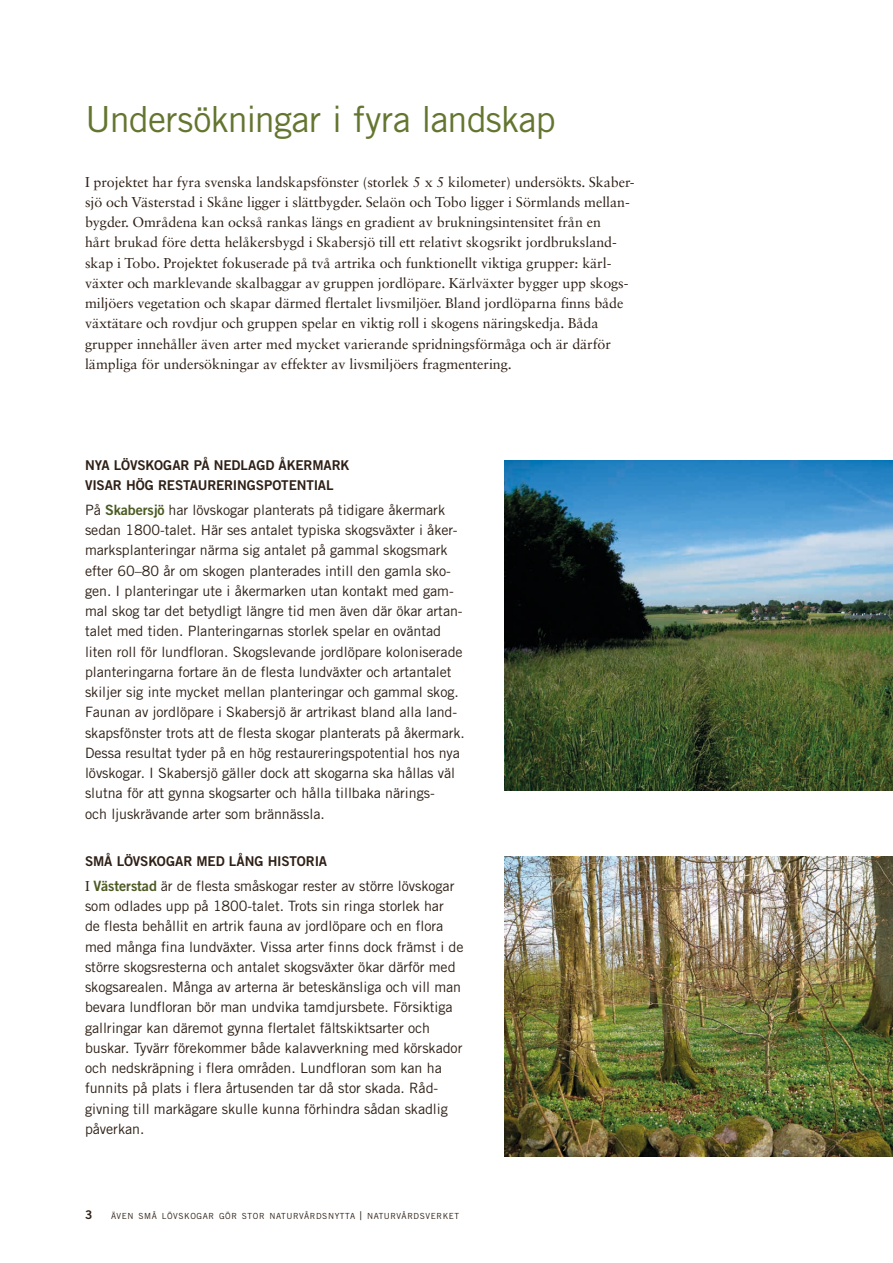
<style>
.page{position:relative;width:893px;height:1263px;background:#fff}
.page>*{position:absolute;margin:0;border:0;box-sizing:border-box;transform-origin:0 0}
.t1{font:36px "Trade Gothic LT Std";letter-spacing:-.02em;color:#63752f}
.t2{font:14.25px/20.2px "Trade Gothic LT Std";letter-spacing:-.005em;color:#2e2016}
.t3{font:14.25px/20.2px "Sabon LT Std";letter-spacing:-.005em;color:#2e2016}
.t4{font:13.5px/20.2px "Trade Gothic LT Std Bd 2";letter-spacing:-.01em;color:#2e2016}
.t5{font:12px "Trade Gothic LT Std Bd 2";color:#2e2016}
.t6{font:8.4px "Trade Gothic LT Std";letter-spacing:.07em;color:#2e2016}
.s1{font-family:"Trade Gothic LT Std Bd 2";color:#4c5a22}
.s2{font-family:"Sabon LT Std"}
.s3{font-size:12px}
</style>
<div class="page">
<img style="left:504px;top:460px;width:389px;height:331px">
<img style="left:504px;top:857px;width:389px;height:300px">
<h1 class="t1" style="left:85px;top:98px;width:472px">Undersökningar i fyra landskap</h1>
<p class="t3" style="left:85px;top:171px;width:551px">I projektet har fyra svenska landskapsfönster (storlek 5 x 5 kilometer) undersökts. Skaber&shy;sjö och Västerstad i Skåne ligger i slättbygder. Selaön och Tobo ligger i Sörmlands mellan&shy;bygder. Områdena kan också rankas längs en gradient av brukningsintensitet från en<br>hårt brukad före detta helåkersbygd i Skabersjö till ett relativt skogsrikt jordbruksland&shy;skap i Tobo. Projektet fokuserade på två artrika och funktionellt viktiga grupper: kärl&shy;växter och marklevande skalbaggar av gruppen jordlöpare. Kärlväxter bygger upp skogs&shy;miljöers vegetation och skapar därmed flertalet livsmiljöer. Bland jordlöparna finns både växtätare och rovdjur och gruppen spelar en viktig roll i skogens näringskedja. Båda grupper innehåller även arter med mycket varierande spridningsförmåga och är därför lämpliga för undersökningar av effekter av livsmiljöers fragmentering.</p>
<p class="t4" style="left:85px;top:455px;width:266px">NYA LÖVSKOGAR PÅ NEDLAGD ÅKERMARK<br>VISAR HÖG RESTAURERINGSPOTENTIAL</p>
<p class="t2" style="left:85px;top:500px;width:381px">På <span class="s1">Skabersjö</span> har lövskogar planterats på tidigare åkermark sedan 1800-talet. Här ses antalet typiska skogsväxter i åker&shy;marksplanteringar närma sig antalet på gammal skogsmark efter 60–80 år om skogen planterades intill den gamla sko&shy;gen. I planteringar ute i åkermarken utan kontakt med gam&shy;mal skog tar det betydligt längre tid men även där ökar artan&shy;talet med tiden. Planteringarnas storlek spelar en oväntad liten roll för lundfloran. Skogslevande jordlöpare koloniserade planteringarna fortare än de flesta lundväxter och artantalet skiljer sig inte mycket mellan planteringar och gammal skog.<br>Faunan av jordlöpare i Skabersjö är artrikast bland alla land&shy;skapsfönster trots att de flesta skogar planterats på åkermark.<br>Dessa resultat tyder på en hög restaureringspotential hos nya lövskogar. I Skabersjö gäller dock att skogarna ska hållas väl slutna för att gynna skogsarter och hålla tillbaka närings-<br>och ljuskrävande arter som brännässla.</p>
<p class="t4" style="left:85px;top:851px;width:244px">SMÅ LÖVSKOGAR MED LÅNG HISTORIA</p>
<p class="t2" style="left:85px;top:875px;width:380px"><span class="s2">I</span> <span class="s1">Västerstad</span> är de flesta småskogar rester av större lövskogar som odlades upp på 1800-talet. Trots sin ringa storlek har<br>de flesta behållit en artrik fauna av jordlöpare och en flora med många fina lundväxter. Vissa arter finns dock främst i de större skogsresterna och antalet skogsväxter ökar därför med skogsarealen. Många av arterna är beteskänsliga och vill man bevara lundfloran bör man undvika tamdjursbete. Försiktiga gallringar kan däremot gynna flertalet fältskiktsarter och buskar. Tyvärr förekommer både kalavverkning med körskador och nedskräpning i flera områden. Lundfloran som kan ha funnits på plats i flera årtusenden tar då stor skada. Råd&shy;givning till markägare skulle kunna förhindra sådan skadlig påverkan.</p>
<p class="t5" style="left:85px;top:1207px;width:9px">3</p>
<p class="t6" style="left:111px;top:1210px;width:350px">ÄVEN SMÅ LÖVSKOGAR GÖR STOR NATURVÅRDSNYTTA <span class="s3">|</span> NATURVÅRDSVERKET</p>
</div>
